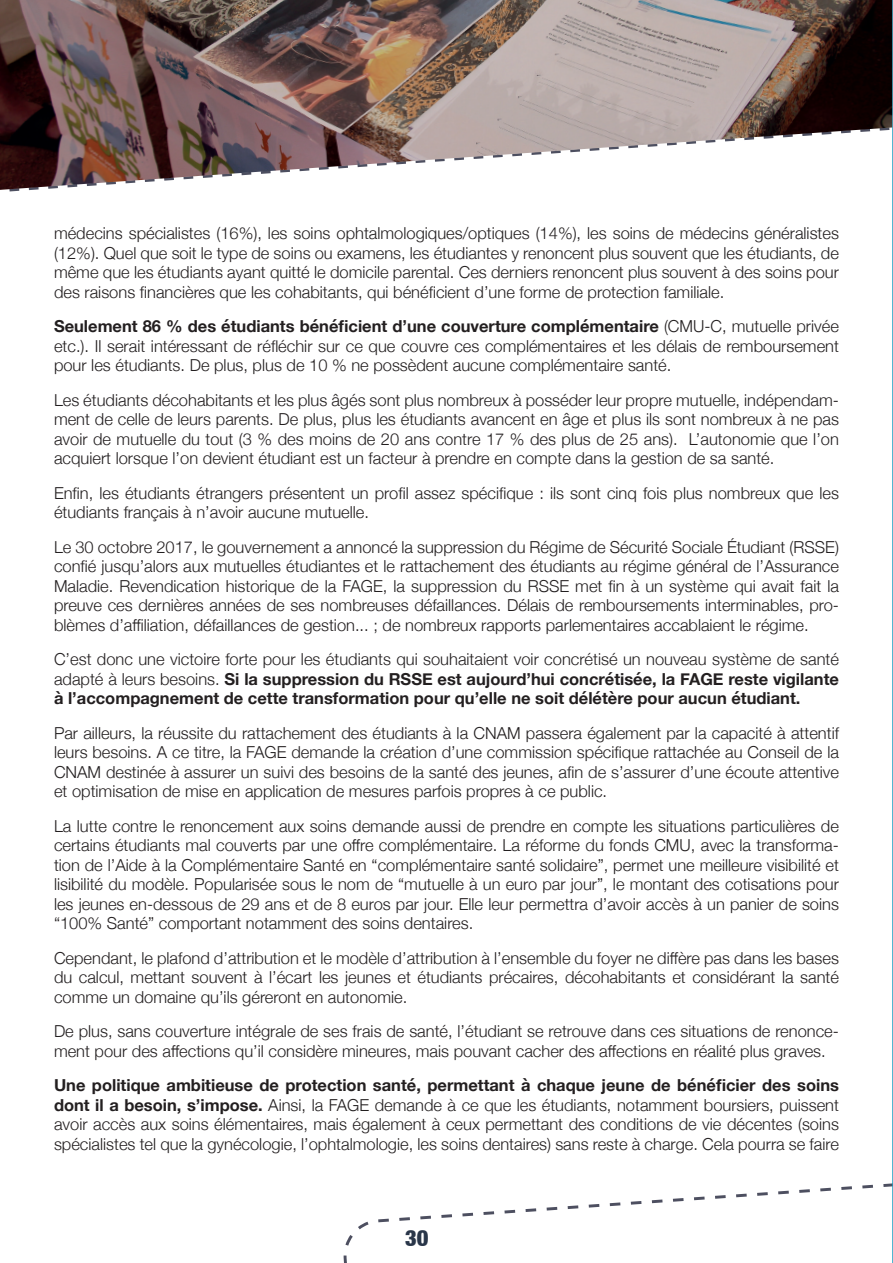
<style>
.page{position:relative;width:893px;height:1263px;background:#fff}
.page>*{position:absolute;margin:0;border:0;box-sizing:border-box;transform-origin:0 0}
.t1{font:900 condensed 22.5px "Helvetica Neue LT";color:#293649}
.t2{font:300 16.5px/19.5px "Helvetica Neue";color:#231f20;text-align:justify}
.t3{font:700 16.5px/19.5px "Helvetica Neue";color:#231f20;text-align:justify}
.s1{font-weight:700}
.s2{font-weight:300}
</style>
<div class="page">
<svg style="left:344px;top:1183px;width:548px;height:80px"></svg>
<hr style="left:892px;top:0;width:1px;height:1263px;background:#1a9fc3">
<img style="left:0;top:0;width:892px;height:190px">
<p class="t2" style="left:54px;top:222px;width:786px">médecins spécialistes (16%), les soins ophtalmologiques/optiques (14%), les soins de médecins généralistes (12%). Quel que soit le type de soins ou examens, les étudiantes y renoncent plus souvent que les étudiants, de même que les étudiants ayant quitté le domicile parental. Ces derniers renoncent plus souvent à des soins pour des raisons financières que les cohabitants, qui bénéficient d’une forme de protection familiale.</p>
<p class="t2" style="left:54px;top:315px;width:786px"><span class="s1">Seulement 86 % des étudiants bénéficient d’une couverture complémentaire</span> (CMU-C, mutuelle privée etc.). Il serait intéressant de réfléchir sur ce que couvre ces complémentaires et les délais de remboursement pour les étudiants. De plus, plus de 10 % ne possèdent aucune complémentaire santé.</p>
<p class="t2" style="left:54px;top:389px;width:786px">Les étudiants décohabitants et les plus âgés sont plus nombreux à posséder leur propre mutuelle, indépendam&shy;ment de celle de leurs parents. De plus, plus les étudiants avancent en âge et plus ils sont nombreux à ne pas avoir de mutuelle du tout (3 % des moins de 20 ans contre 17 % des plus de 25 ans). L’autonomie que l’on acquiert lorsque l’on devient étudiant est un facteur à prendre en compte dans la gestion de sa santé.</p>
<p class="t2" style="left:54px;top:482px;width:786px">Enfin, les étudiants étrangers présentent un profil assez spécifique : ils sont cinq fois plus nombreux que les étudiants français à n’avoir aucune mutuelle.</p>
<p class="t2" style="left:54px;top:536px;width:786px">Le 30 octobre 2017, le gouvernement a annoncé la suppression du Régime de Sécurité Sociale Étudiant (RSSE) confié jusqu’alors aux mutuelles étudiantes et le rattachement des étudiants au régime général de l’Assurance Maladie. Revendication historique de la FAGE, la suppression du RSSE met fin à un système qui avait fait la preuve ces dernières années de ses nombreuses défaillances. Délais de remboursements interminables, pro&shy;blèmes d’affiliation, défaillances de gestion... ; de nombreux rapports parlementaires accablaient le régime.</p>
<p class="t3" style="left:54px;top:650px;width:786px"><span class="s2">C’est donc une victoire forte pour les étudiants qui souhaitaient voir concrétisé un nouveau système de santé adapté à leurs besoins.</span> Si la suppression du RSSE est aujourd’hui concrétisée, la FAGE reste vigilante à l’accompagnement de cette transformation pour qu’elle ne soit délétère pour aucun étudiant.</p>
<p class="t2" style="left:54px;top:722px;width:786px">Par ailleurs, la réussite du rattachement des étudiants à la CNAM passera également par la capacité à attentif leurs besoins. A ce titre, la FAGE demande la création d’une commission spécifique rattachée au Conseil de la CNAM destinée à assurer un suivi des besoins de la santé des jeunes, afin de s’assurer d’une écoute attentive et optimisation de mise en application de mesures parfois propres à ce public.</p>
<p class="t2" style="left:54px;top:815px;width:786px">La lutte contre le renoncement aux soins demande aussi de prendre en compte les situations particulières de certains étudiants mal couverts par une offre complémentaire. La réforme du fonds CMU, avec la transforma&shy;tion de l’Aide à la Complémentaire Santé en “complémentaire santé solidaire”, permet une meilleure visibilité et lisibilité du modèle. Popularisée sous le nom de “mutuelle à un euro par jour”, le montant des cotisations pour les jeunes en-dessous de 29 ans et de 8 euros par jour. Elle leur permettra d’avoir accès à un panier de soins “100% Santé” comportant notamment des soins dentaires.</p>
<p class="t2" style="left:54px;top:947px;width:786px">Cependant, le plafond d’attribution et le modèle d’attribution à l’ensemble du foyer ne diffère pas dans les bases du calcul, mettant souvent à l’écart les jeunes et étudiants précaires, décohabitants et considérant la santé comme un domaine qu’ils géreront en autonomie.</p>
<p class="t2" style="left:54px;top:1020px;width:786px">De plus, sans couverture intégrale de ses frais de santé, l’étudiant se retrouve dans ces situations de renonce&shy;ment pour des affections qu’il considère mineures, mais pouvant cacher des affections en réalité plus graves.</p>
<p class="t2" style="left:54px;top:1074px;width:786px"><span class="s1">Une politique ambitieuse de protection santé, permettant à chaque jeune de bénéficier des soins dont il a besoin, s’impose.</span> Ainsi, la FAGE demande à ce que les étudiants, notamment boursiers, puissent avoir accès aux soins élémentaires, mais également à ceux permettant des conditions de vie décentes (soins spécialistes tel que la gynécologie, l’ophtalmologie, les soins dentaires) sans reste à charge. Cela pourra se faire</p>
<h1 class="t1" style="left:405px;top:1224px;width:25px">30</h1>
</div>
